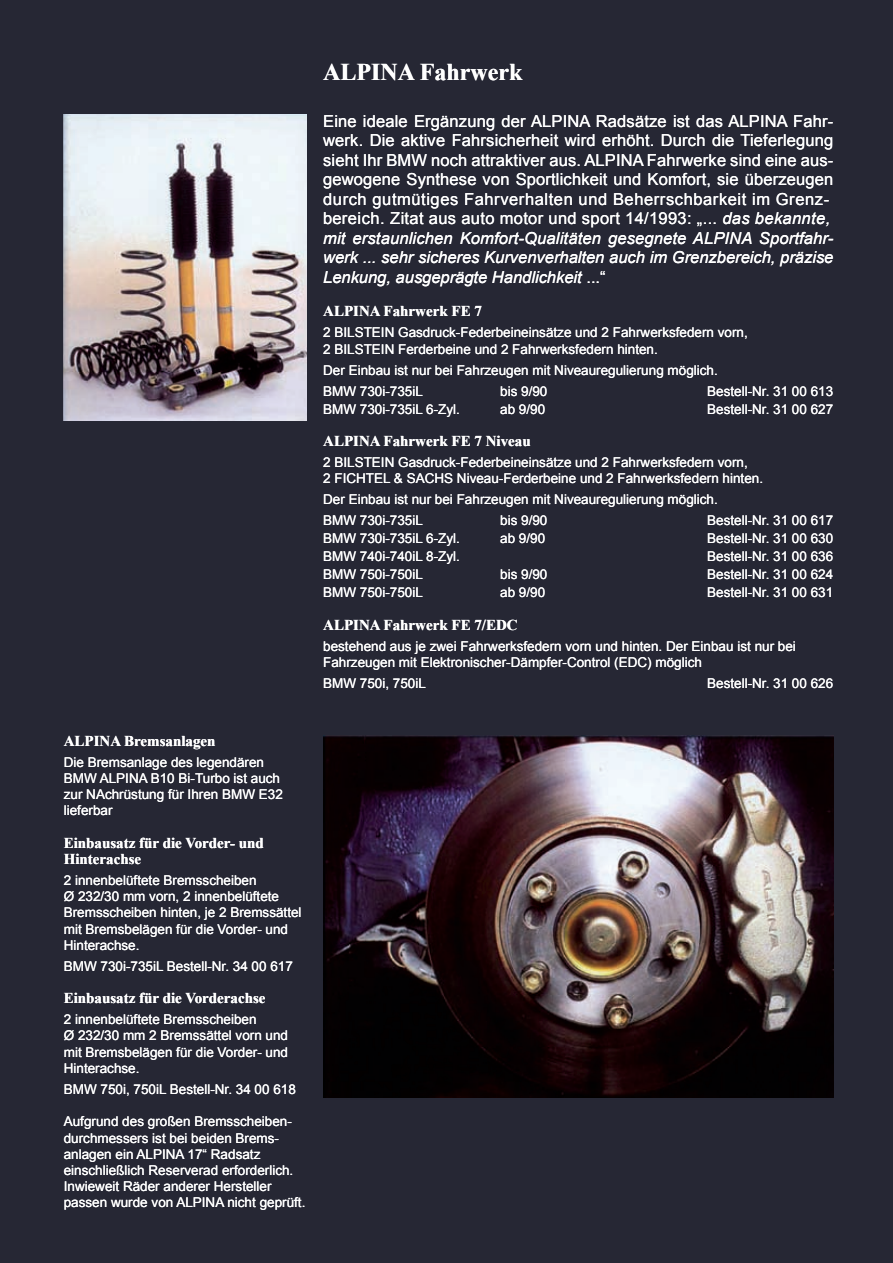
<style>
.page{position:relative;width:893px;height:1263px;background:#262734}
.page>*{position:absolute;margin:0;border:0;box-sizing:border-box;transform-origin:0 0}
.t1{font:700 24px "Times New Roman";color:#fff}
.t2{font:16.5px/19.5px "Arial";letter-spacing:.01em;color:#fff}
.t3{font:700 15px/16.2px "Times New Roman";color:#fff}
.t4{font:13.5px/16.2px "Arial";color:#fff}
.s1{font-style:italic}
</style>
<div class="page">
<img style="left:64px;top:115px;width:242px;height:306px">
<img style="left:323px;top:736px;width:510px;height:361px">
<p class="t3" style="left:64px;top:732px;width:153px">ALPINA Bremsanlagen</p>
<p class="t4" style="left:64px;top:754px;width:221px">Die Bremsanlage des legendären<br>BMW ALPINA B10 Bi-Turbo ist auch zur NAchrüstung für Ihren BMW E32 lieferbar</p>
<p class="t3" style="left:64px;top:834px;width:202px">Einbausatz für die Vorder- und<br>Hinterachse</p>
<p class="t4" style="left:64px;top:872px;width:239px">2 innenbelüftete Bremsscheiben<br>Ø 232/30 mm vorn, 2 innenbelüftete<br>Bremsscheiben hinten, je 2 Bremssättel mit Bremsbelägen für die Vorder- und<br>Hinterachse.</p>
<p class="t4" style="left:64px;top:958px;width:231px">BMW 730i-735iL Bestell-Nr. 34 00 617</p>
<p class="t3" style="left:64px;top:990px;width:203px">Einbausatz für die Vorderachse</p>
<p class="t4" style="left:64px;top:1011px;width:226px">2 innenbelüftete Bremsscheiben<br>Ø 232/30 mm 2 Bremssättel vorn und mit Bremsbelägen für die Vorder- und<br>Hinterachse.</p>
<p class="t4" style="left:64px;top:1081px;width:234px">BMW 750i, 750iL Bestell-Nr. 34 00 618</p>
<p class="t4" style="left:64px;top:1113px;width:243px">Aufgrund des großen Bremsscheiben&shy;durchmessers ist bei beiden Brems&shy;anlagen ein ALPINA 17“ Radsatz einschließlich Reserverad erforderlich.<br>Inwieweit Räder anderer Hersteller passen wurde von ALPINA nicht geprüft.</p>
<h1 class="t1" style="left:323px;top:55px;width:201px">ALPINA Fahrwerk</h1>
<p class="t2" style="left:323px;top:111px;width:512px">Eine ideale Ergänzung der ALPINA Radsätze ist das ALPINA Fahr&shy;werk. Die aktive Fahrsicherheit wird erhöht. Durch die Tieferlegung sieht Ihr BMW noch attraktiver aus. ALPINA Fahrwerke sind eine aus&shy;gewogene Synthese von Sportlichkeit und Komfort, sie überzeugen durch gutmütiges Fahrverhalten und Beherrschbarkeit im Grenz&shy;bereich. Zitat aus auto motor und sport 14/1993: „... <span class="s1">das bekannte, mit erstaunlichen Komfort-Qualitäten gesegnete ALPINA Sportfahr&shy;werk ... sehr sicheres Kurvenverhalten auch im Grenzbereich, präzise Lenkung, ausgeprägte Handlichkeit</span> ...“</p>
<p class="t2" style="left:644px;top:209px;width:6px">/</p>
<p class="t3" style="left:323px;top:303px;width:160px">ALPINA Fahrwerk FE 7</p>
<p class="t4" style="left:323px;top:325px;width:426px">2 BILSTEIN Gasdruck-Federbeineinsätze und 2 Fahrwerksfedern vorn,<br>2 BILSTEIN Ferderbeine und 2 Fahrwerksfedern hinten.</p>
<p class="t4" style="left:323px;top:359px;width:396px;line-height:21px">Der Einbau ist nur bei Fahrzeugen mit Niveauregulierung möglich.<br>BMW 730i-735iL</p>
<p class="t4" style="left:500px;top:383px;width:49px">bis 9/90</p>
<p class="t4" style="left:707px;top:383px;width:128px">Bestell-Nr. 31 00 613</p>
<p class="t4" style="left:323px;top:401px;width:138px">BMW 730i-735iL 6-Zyl.</p>
<p class="t4" style="left:500px;top:401px;width:47px">ab 9/90</p>
<p class="t4" style="left:707px;top:401px;width:128px">Bestell-Nr. 31 00 627</p>
<p class="t3" style="left:323px;top:432px;width:209px">ALPINA Fahrwerk FE 7 Niveau</p>
<p class="t4" style="left:323px;top:454px;width:441px">2 BILSTEIN Gasdruck-Federbeineinsätze und 2 Fahrwerksfedern vorn,<br>2 FICHTEL &amp; SACHS Niveau-Ferderbeine und 2 Fahrwerksfedern hinten.</p>
<p class="t4" style="left:323px;top:489px;width:396px;line-height:21px">Der Einbau ist nur bei Fahrzeugen mit Niveauregulierung möglich.<br>BMW 730i-735iL</p>
<p class="t4" style="left:526px;top:401px;width:5px">/</p>
<p class="t4" style="left:500px;top:512px;width:49px">bis 9/90</p>
<p class="t4" style="left:707px;top:512px;width:128px">Bestell-Nr. 31 00 617</p>
<p class="t4" style="left:323px;top:530px;width:138px">BMW 730i-735iL 6-Zyl.</p>
<p class="t4" style="left:500px;top:530px;width:47px">ab 9/90</p>
<p class="t4" style="left:707px;top:530px;width:128px">Bestell-Nr. 31 00 630</p>
<p class="t4" style="left:323px;top:548px;width:138px">BMW 740i-740iL 8-Zyl.</p>
<p class="t4" style="left:707px;top:548px;width:128px">Bestell-Nr. 31 00 636</p>
<p class="t4" style="left:323px;top:566px;width:101px">BMW 750i-750iL</p>
<p class="t4" style="left:500px;top:566px;width:49px">bis 9/90</p>
<p class="t4" style="left:707px;top:566px;width:128px">Bestell-Nr. 31 00 624</p>
<p class="t4" style="left:323px;top:584px;width:101px">BMW 750i-750iL</p>
<p class="t4" style="left:500px;top:584px;width:47px">ab 9/90</p>
<p class="t4" style="left:707px;top:584px;width:128px">Bestell-Nr. 31 00 631</p>
<p class="t3" style="left:323px;top:616px;width:196px">ALPINA Fahrwerk FE 7/EDC</p>
<p class="t4" style="left:323px;top:638px;width:474px">bestehend aus je zwei Fahrwerksfedern vorn und hinten. Der Einbau ist nur bei<br>Fahrzeugen mit Elektronischer-Dämpfer-Control (EDC) möglich</p>
<p class="t4" style="left:323px;top:675px;width:104px">BMW 750i, 750iL</p>
<p class="t4" style="left:707px;top:675px;width:128px">Bestell-Nr. 31 00 626</p>
</div>
